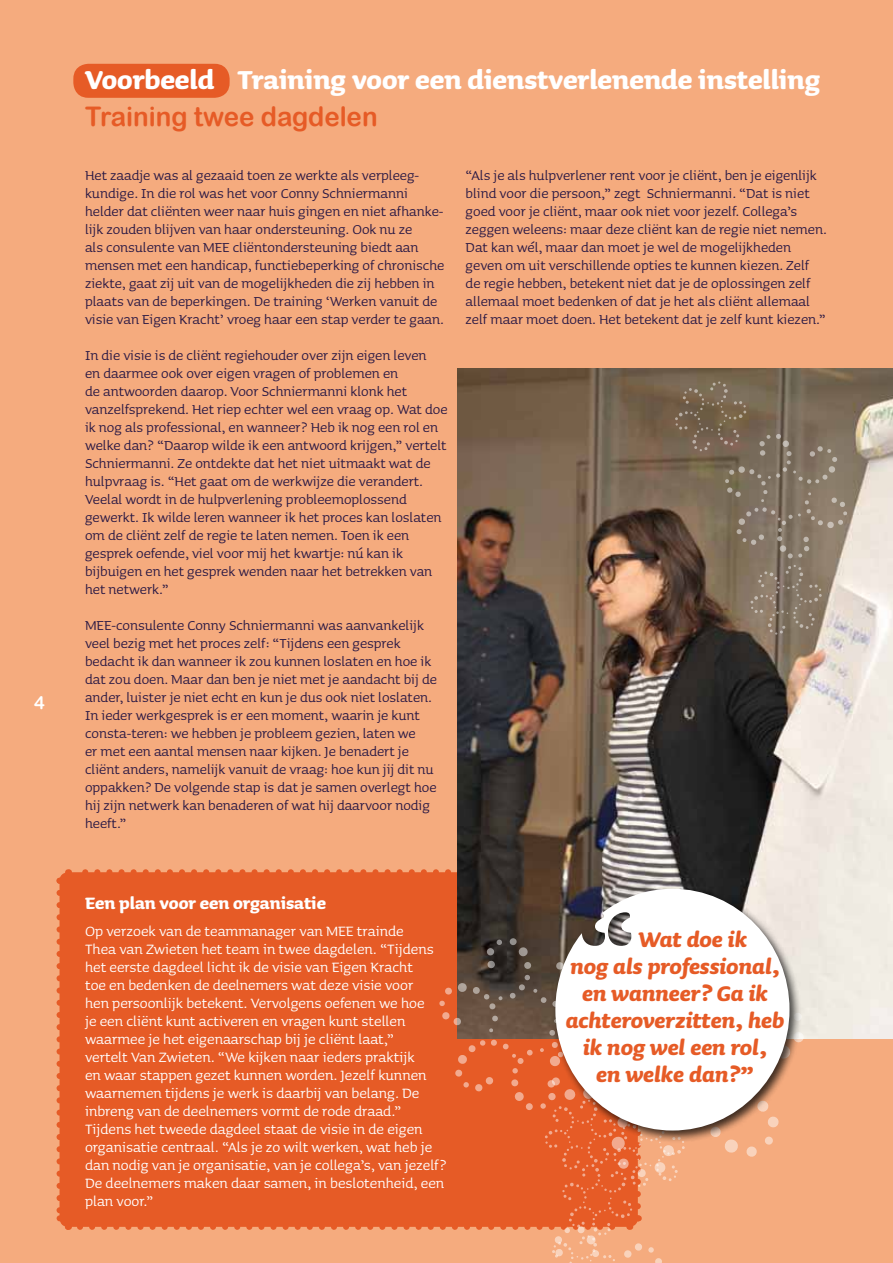
<style>
.page{position:relative;width:893px;height:1263px;background:#f5ab7e}
.page>*{position:absolute;margin:0;border:0;box-sizing:border-box;transform-origin:0 0}
.t1{font:700 33px "Sauna";color:#fff;scale:.96 1}
.t2{font:italic 700 27px "Sauna";color:#e65b26;scale:.96 1}
.t3{font:27px "Arial Rounded MT Bold";color:#e65b26;scale:.96 1}
.t4{font:700 21px "Sauna";color:#fff;scale:.96 1}
.t5{font:18px/18px "Sauna";color:#fff;scale:.96 1}
.t6{font:18px "Arial Rounded MT Bold";color:#fff}
.t7{font:17.25px/18px "Sauna";color:#291844;scale:.96 1}
</style>
<div class="page">
<img style="left:457px;top:369px;width:436px;height:669px">
<div style="left:73px;top:64px;width:157px;height:34px;background:#e65b26;border-radius:15px"></div>
<svg style="left:746px;top:1146px;width:11px;height:11px"></svg>
<svg style="left:802px;top:1032px;width:2px;height:9px"></svg>
<svg style="left:56px;top:866px;width:683px;height:397px"></svg>
<div style="left:552px;top:885px;width:250px;height:258px;background:#000;opacity:.75"></div>
<svg style="left:555px;top:889px;width:234px;height:241px;background:#eadfdb"></svg>
<svg style="left:675px;top:381px;width:172px;height:178px;background:#7f705d"></svg>
<svg style="left:750px;top:565px;width:72px;height:70px;background:#8a7a69"></svg>
<p class="t6" style="left:34px;top:692px;width:12px">4</p>
<h1 class="t1" style="left:85px;top:62px;width:767px">Voorbeeld Training voor een dienstverlenende instelling</h1>
<h2 class="t3" style="left:85px;top:100px;width:306px">Training twee dagdelen</h2>
<p class="t7" style="left:85px;top:166px;width:376px">Het zaadje was al gezaaid toen ze werkte als verpleeg&shy;kundige. In die rol was het voor Conny Schniermanni helder dat cliënten weer naar huis gingen en niet afhanke&shy;lijk zouden blijven van haar ondersteuning. Ook nu ze<br>als consulente van MEE cliëntondersteuning biedt aan mensen met een handicap, functiebeperking of chronische ziekte, gaat zij uit van de mogelijkheden die zij hebben in plaats van de beperkingen. De training ‘Werken vanuit de visie van Eigen Kracht’ vroeg haar een stap verder te gaan.</p>
<p class="t7" style="left:85px;top:346px;width:379px">In die visie is de cliënt regiehouder over zijn eigen leven<br>en daarmee ook over eigen vragen of problemen en<br>de antwoorden daarop. Voor Schniermanni klonk het vanzelfsprekend. Het riep echter wel een vraag op. Wat doe ik nog als professional, en wanneer? Heb ik nog een rol en welke dan? “Daarop wilde ik een antwoord krijgen,” vertelt Schniermanni. Ze ontdekte dat het niet uitmaakt wat de hulpvraag is. “Het gaat om de werkwijze die verandert.<br>Veelal wordt in de hulpverlening probleemoplossend gewerkt. Ik wilde leren wanneer ik het proces kan loslaten om de cliënt zelf de regie te laten nemen. Toen ik een gesprek oefende, viel voor mij het kwartje: nú kan ik bijbuigen en het gesprek wenden naar het betrekken van het netwerk.”</p>
<p class="t7" style="left:85px;top:616px;width:368px">MEE-consulente Conny Schniermanni was aanvankelijk veel bezig met het proces zelf: “Tijdens een gesprek bedacht ik dan wanneer ik zou kunnen loslaten en hoe ik dat zou doen. Maar dan ben je niet met je aandacht bij de ander, luister je niet echt en kun je dus ook niet loslaten.<br>In ieder werkgesprek is er een moment, waarin je kunt consta-teren: we hebben je probleem gezien, laten we<br>er met een aantal mensen naar kijken. Je benadert je cliënt anders, namelijk vanuit de vraag: hoe kun jij dit nu oppakken? De volgende stap is dat je samen overlegt hoe hij zijn netwerk kan benaderen of wat hij daarvoor nodig heeft.”</p>
<p class="t7" style="left:466px;top:166px;width:378px">“Als je als hulpverlener rent voor je cliënt, ben je eigenlijk blind voor die persoon,” zegt Schniermanni. “Dat is niet goed voor je cliënt, maar ook niet voor jezelf. Collega’s zeggen weleens: maar deze cliënt kan de regie niet nemen.<br>Dat kan wél, maar dan moet je wel de mogelijkheden geven om uit verschillende opties te kunnen kiezen. Zelf de regie hebben, betekent niet dat je de oplossingen zelf allemaal moet bedenken of dat je het als cliënt allemaal zelf maar moet doen. Het betekent dat je zelf kunt kiezen.”</p>
<p class="t4" style="left:85px;top:892px;width:252px">Een plan voor een organisatie</p>
<p class="t5" style="left:85px;top:922px;width:378px">Op verzoek van de teammanager van MEE trainde<br>Thea van Zwieten het team in twee dagdelen. “Tijdens het eerste dagdeel licht ik de visie van Eigen Kracht<br>toe en bedenken de deelnemers wat deze visie voor<br>hen persoonlijk betekent. Vervolgens oefenen we hoe<br>je een cliënt kunt activeren en vragen kunt stellen waarmee je het eigenaarschap bij je cliënt laat,”<br>vertelt Van Zwieten. “We kijken naar ieders praktijk<br>en waar stappen gezet kunnen worden. Jezelf kunnen waarnemen tijdens je werk is daarbij van belang. De inbreng van de deelnemers vormt de rode draad.” Tijdens het tweede dagdeel staat de visie in de eigen organisatie centraal. “Als je zo wilt werken, wat heb je dan nodig van je organisatie, van je collega’s, van jezelf?<br>De deelnemers maken daar samen, in beslotenheid, een plan voor.”</p>
<h2 class="t2" style="left:638px;top:925px;width:115px">Wat doe ik</h2>
<h2 class="t2" style="left:570px;top:952px;width:220px">nog als professional,</h2>
<h2 class="t2" style="left:582px;top:979px;width:195px">en wanneer? Ga ik</h2>
<h2 class="t2" style="left:566px;top:1006px;width:229px">achteroverzitten, heb</h2>
<h2 class="t2" style="left:583px;top:1033px;width:193px">ik nog wel een rol,</h2>
<h2 class="t2" style="left:596px;top:1060px;width:166px">en welke dan?”</h2>
</div>
